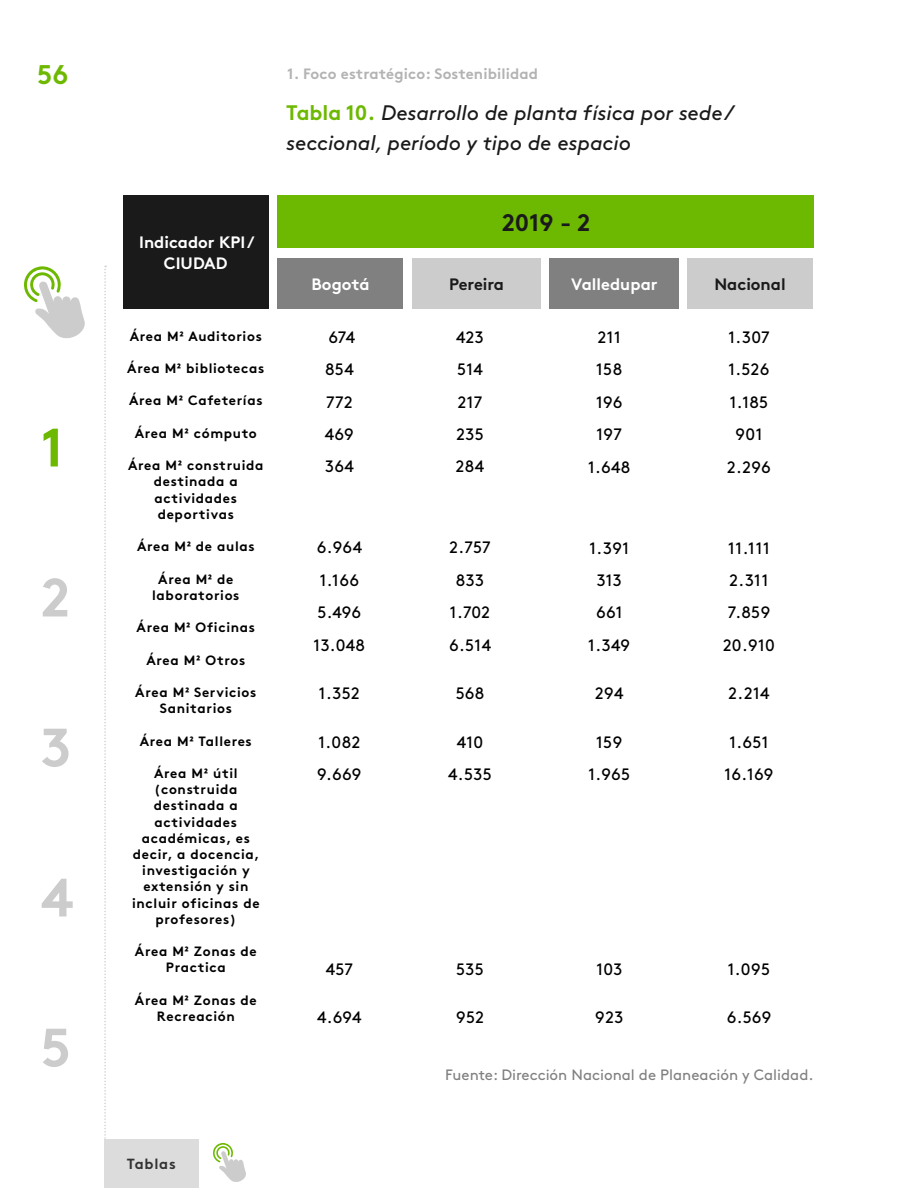
<style>
.page{position:relative;width:918px;height:1188px;background:#fff}
.page>*{position:absolute;margin:0;border:0;box-sizing:border-box;transform-origin:0 0}
.t1{font:700 54px "Brown Std";color:#ccc}
.t2{font:700 54px "Brown Std";color:#6db901}
.t3{font:700 27px "Brown Std";color:#6db901}
.t4{font:700 24px "Brown Std";color:#1a1a1a}
.t5{font:italic 21px/30px "Brown Std";letter-spacing:-.005em;color:#1a1a1a}
.t6{font:16.5px/32.4px "Brown Std";letter-spacing:.025em;color:#000;text-align:center}
.t7{font:700 16.5px/21px "Brown Std";color:#fff;text-align:center}
.t8{font:700 16.5px "Brown Std";color:#1a1a1a}
.t9{font:15px "Brown Std";color:#808080}
.t10{font:700 15px "Brown Std";letter-spacing:.01em;color:#b3b3b3}
.t11{font:700 14.7px "Brown Std";letter-spacing:.05em;color:#333}
.t12{font:700 13.5px/16.2px "Brown Std";letter-spacing:.05em;color:#000;text-align:center}
.s1{font-weight:700;font-style:normal;color:#6db901}
</style>
<div class="page">
<svg style="left:24px;top:266px;width:61px;height:72px"></svg>
<svg style="left:104px;top:266px;width:2px;height:873px"></svg>
<svg style="left:213px;top:1143px;width:33px;height:39px"></svg>
<div style="left:104px;top:1139px;width:94px;height:49px;background:#dcdcdc"></div>
<div style="left:123px;top:195px;width:145px;height:114px;background:#1a1a1a"></div>
<div style="left:278px;top:195px;width:536px;height:53px;background:#6db901"></div>
<div style="left:413px;top:258px;width:128px;height:51px;background:#ccc"></div>
<div style="left:278px;top:258px;width:125px;height:51px;background:#808080"></div>
<div style="left:687px;top:258px;width:126px;height:51px;background:#ccc"></div>
<div style="left:550px;top:258px;width:129px;height:51px;background:#808080"></div>
<h2 class="t3" style="left:37px;top:58px;width:33px">56</h2>
<p class="t10" style="left:287px;top:65px;width:252px">1. Foco estratégico: Sostenibilidad</p>
<h3 class="t5" style="left:286px;top:98px;width:451px"><span class="s1">Tabla 10.</span> Desarrollo de planta física por sede/ seccional, período y tipo de espacio</h3>
<h1 class="t2" style="left:41px;top:415px;width:24px">1</h1>
<h1 class="t1" style="left:41px;top:565px;width:31px">2</h1>
<h1 class="t1" style="left:41px;top:715px;width:32px">3</h1>
<h1 class="t1" style="left:41px;top:865px;width:35px">4</h1>
<h1 class="t1" style="left:41px;top:1015px;width:32px">5</h1>
<p class="t7" style="left:139px;top:231px;width:117px">Indicador KPI /<br>CIUDAD</p>
<p class="t12" style="left:130px;top:328px;width:134px">Área M² Auditorios</p>
<p class="t12" style="left:127px;top:360px;width:139px">Área M2 bibliotecas</p>
<p class="t12" style="left:129px;top:392px;width:135px">Área M2 Cafeterías</p>
<p class="t12" style="left:135px;top:425px;width:123px">Área M2 cómputo</p>
<p class="t12" style="left:128px;top:457px;width:137px">Área M2 construida destinada a actividades deportivas</p>
<p class="t12" style="left:137px;top:538px;width:119px">Área M2 de aulas</p>
<p class="t12" style="left:152px;top:571px;width:89px">Área M2 de laboratorios</p>
<p class="t12" style="left:137px;top:619px;width:120px">Área M2 Oficinas</p>
<p class="t12" style="left:147px;top:652px;width:100px">Área M2 Otros</p>
<p class="t12" style="left:135px;top:684px;width:123px">Área M2 Servicios<br>Sanitarios</p>
<p class="t12" style="left:140px;top:733px;width:114px">Área M2 Talleres</p>
<p class="t12" style="left:132px;top:765px;width:129px">Área M2 útil (construida destinada a actividades académicas, es decir, a docencia, investigación y extensión y sin incluir oficinas de profesores)</p>
<p class="t12" style="left:135px;top:943px;width:123px">Área M2 Zonas de<br>Practica</p>
<p class="t12" style="left:135px;top:992px;width:123px">Área M2 Zonas de<br>Recreación</p>
<p class="t11" style="left:127px;top:1155px;width:50px">Tablas</p>
<h3 class="t4" style="left:502px;top:208px;width:90px">2019 - 2</h3>
<p class="t7" style="left:311px;top:273px;width:60px">Bogotá</p>
<p class="t8" style="left:449px;top:274px;width:57px">Pereira</p>
<p class="t7" style="left:571px;top:273px;width:88px">Valledupar</p>
<p class="t8" style="left:714px;top:274px;width:73px">Nacional</p>
<p class="t6" style="left:325px;top:321px;width:32px;text-align:left">674<br>854<br>772<br>469<br>364</p>
<p class="t6" style="left:314px;top:532px;width:53px">6.964<br>1.166<br>5.496<br>13.048</p>
<p class="t6" style="left:319px;top:677px;width:42px">1.352</p>
<p class="t6" style="left:317px;top:726px;width:46px;text-align:left">1.082<br>9.669</p>
<p class="t6" style="left:326px;top:953px;width:29px">457</p>
<p class="t6" style="left:317px;top:1001px;width:46px">4.694</p>
<p class="t6" style="left:456px;top:321px;width:30px;text-align:justify">423<br>514<br>217<br>235<br>284</p>
<p class="t6" style="left:449px;top:532px;width:43px">2.757<br>833<br>1.702<br>6.514</p>
<p class="t6" style="left:456px;top:677px;width:30px">568</p>
<p class="t6" style="left:448px;top:726px;width:45px">410<br>4.535</p>
<p class="t6" style="left:456px;top:953px;width:29px">535</p>
<p class="t6" style="left:456px;top:1001px;width:29px">952</p>
<p class="t6" style="left:588px;top:321px;width:44px">211<br>158<br>196<br>197<br>1.648</p>
<p class="t6" style="left:588px;top:532px;width:43px">1.391<br>313<br>661<br>1.349</p>
<p class="t6" style="left:595px;top:678px;width:30px">294</p>
<p class="t6" style="left:588px;top:726px;width:43px">159<br>1.965</p>
<p class="t6" style="left:596px;top:953px;width:27px">103</p>
<p class="t6" style="left:595px;top:1002px;width:29px">923</p>
<p class="t6" style="left:727px;top:321px;width:45px">1.307<br>1.526<br>1.185<br>901<br>2.296</p>
<p class="t6" style="left:723px;top:532px;width:54px">11.111<br>2.311<br>7.859<br>20.910</p>
<p class="t6" style="left:729px;top:678px;width:42px">2.214</p>
<p class="t6" style="left:724px;top:726px;width:51px">1.651<br>16.169</p>
<p class="t6" style="left:728px;top:953px;width:44px">1.095</p>
<p class="t6" style="left:727px;top:1002px;width:46px">6.569</p>
<p class="t9" style="left:445px;top:1066px;width:370px">Fuente: Dirección Nacional de Planeación y Calidad.</p>
</div>
